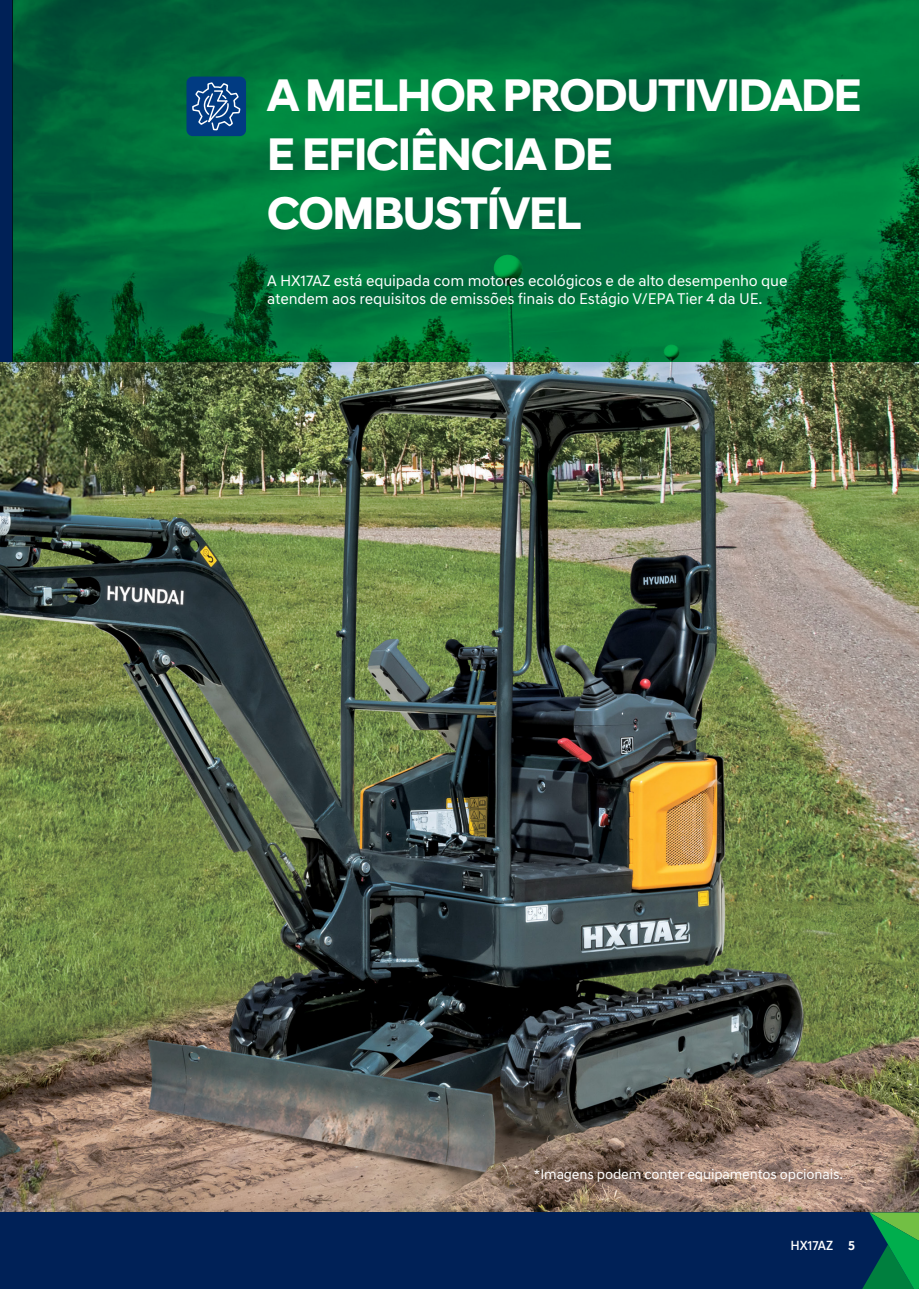
<style>
.page{position:relative;width:919px;height:1289px;background:#fff}
.page>*{position:absolute;margin:0;border:0;box-sizing:border-box;transform-origin:0 0}
.이미지-큰제목{font:700 46.5px/58.8px "Hyundai Sans Head";letter-spacing:-.025em;color:#fff}
.TEXTO_CORRIDO{font:15.75px/18px "Hyundai Sans Text";letter-spacing:-.01em;color:#fff}
.TEXTO_CORRIDO-2{font:14.25px "Hyundai Sans Text";letter-spacing:-.01em;color:#fff}
.t1{font:500 13.5px "Hyundai Sans Text";letter-spacing:-.01em;color:#fff}
.s1{font-weight:700}
</style>
<div class="page">
<img style="left:0;top:361px;width:918px;height:851px">
<div style="left:0;top:0;width:13px;height:361px;background:#002157"></div>
<svg style="left:13px;top:0;width:905px;height:361px;background:#006d39"></svg>
<div style="left:186px;top:77px;width:60px;height:59px;background:#013b82;border-radius:6px"></div>
<svg style="left:192px;top:82px;width:49px;height:49px"></svg>
<div style="left:0;top:1212px;width:918px;height:76px;background:#002157"></div>
<svg style="left:863px;top:1212px;width:55px;height:76px"></svg>
<p class="이미지-큰제목" style="left:267px;top:66px;width:595px">A MELHOR PRODUTIVIDADE<br>E EFICIÊNCIA DE<br>COMBUSTÍVEL</p>
<p class="TEXTO_CORRIDO" style="left:267px;top:272px;width:521px">A HX17AZ está equipada com motores ecológicos e de alto desempenho que atendem aos requisitos de emissões finais do Estágio V/EPA Tier 4 da UE.</p>
<p class="TEXTO_CORRIDO-2" style="left:534px;top:1165px;width:310px">*Imagens podem conter equipamentos opcionais.</p>
<p class="t1" style="left:790px;top:1236px;width:66px">HX17AZ <span class="s1">5</span></p>
</div>
